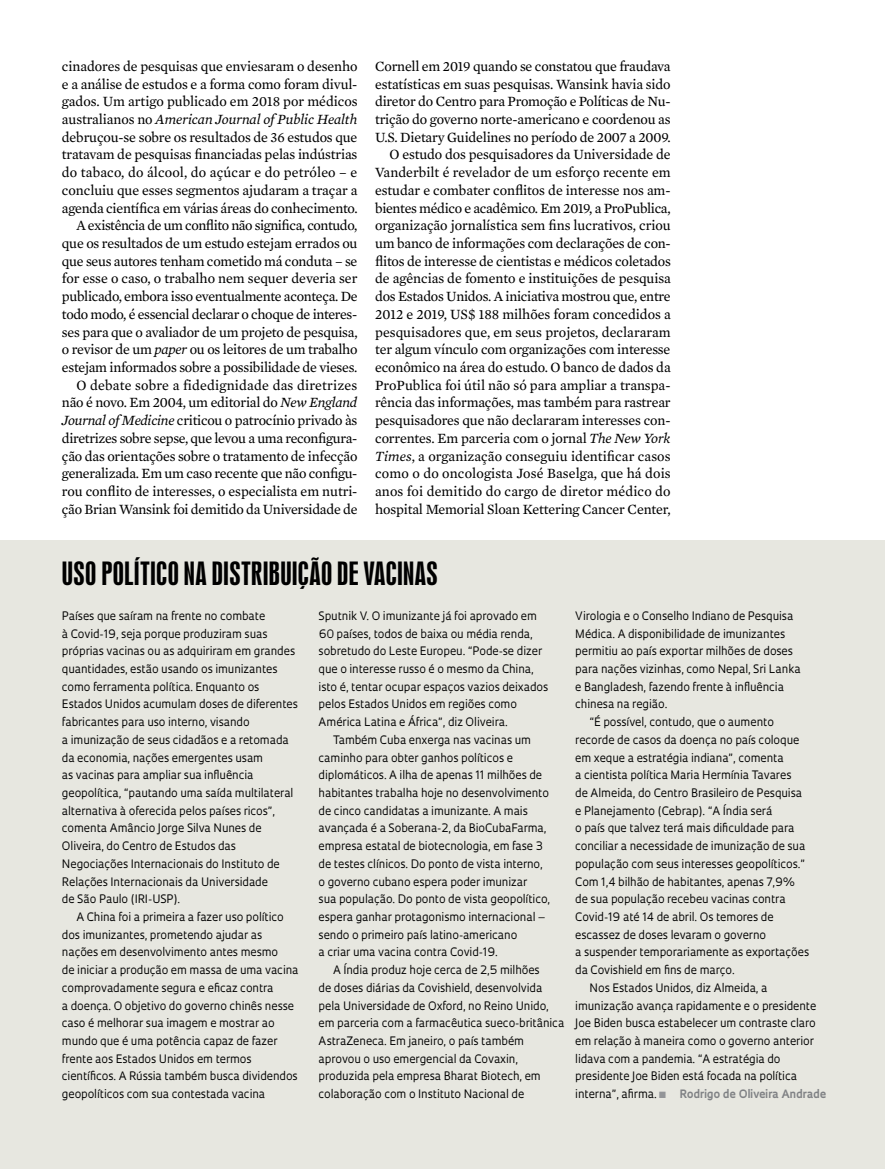
<style>
.page{position:relative;width:885px;height:1169px;background:#fff}
.page>*{position:absolute;margin:0;border:0;box-sizing:border-box;transform-origin:0 0}
.t1{font:30px "Swiss 924 BT Regular B";letter-spacing:.01em;color:#000}
.t2{font:14.4px/17.7px "Mercury Text G2";letter-spacing:-.01em;color:#000;text-align:right}
.t3{font:11.4px/17.7px "Oculum";letter-spacing:-.01em;color:#000}
.t4{font:700 11.25px "Oculum";letter-spacing:-.01em;color:#808285}
.s1{font-style:italic}
.s2{font-weight:400;font-size:11.4px;color:#000}
.s3{color:#939598}
</style>
<div class="page">
<div style="left:0;top:540px;width:885px;height:628px;background:#e7e7e0"></div>
<p class="t2" style="left:62px;top:56px;width:297px">cinadores de pesquisas que enviesaram o desenho e a análise de estudos e a forma como foram divul&shy;gados. Um artigo publicado em 2018 por médicos australianos no <span class="s1">American Journal of Public Health </span>debruçou-se sobre os resultados de 36 estudos que tratavam de pesquisas financiadas pelas indústrias do tabaco, do álcool, do açúcar e do petróleo – e concluiu que esses segmentos ajudaram a traçar a agenda científica em várias áreas do conhecimento.<br>A existência de um conflito não significa, contudo, que os resultados de um estudo estejam errados ou que seus autores tenham cometido má conduta – se for esse o caso, o trabalho nem sequer deveria ser publicado, embora isso eventualmente aconteça. De todo modo, é essencial declarar o choque de interes&shy;ses para que o avaliador de um projeto de pesquisa, o revisor de um <span class="s1">paper</span> ou os leitores de um trabalho estejam informados sobre a possibilidade de vieses.<br>O debate sobre a fidedignidade das diretrizes não é novo. Em 2004, um editorial do <span class="s1">New England Journal of Medicine</span> criticou o patrocínio privado às diretrizes sobre sepse, que levou a uma reconfigura&shy;ção das orientações sobre o tratamento de infecção generalizada. Em um caso recente que não configu&shy;rou conflito de interesses, o especialista em nutri&shy;ção Brian Wansink foi demitido da Universidade de</p>
<p class="t2" style="left:375px;top:56px;width:297px">Cornell em 2019 quando se constatou que fraudava estatísticas em suas pesquisas. Wansink havia sido diretor do Centro para Promoção e Políticas de Nu&shy;trição do governo norte-americano e coordenou as U.S. Dietary Guidelines no período de 2007 a 2009.<br>O estudo dos pesquisadores da Universidade de Vanderbilt é revelador de um esforço recente em estudar e combater conflitos de interesse nos am&shy;bientes médico e acadêmico. Em 2019, a ProPublica, organização jornalística sem fins lucrativos, criou um banco de informações com declarações de con&shy;flitos de interesse de cientistas e médicos coletados de agências de fomento e instituições de pesquisa dos Estados Unidos. A iniciativa mostrou que, entre 2012 e 2019, US$ 188 milhões foram concedidos a pesquisadores que, em seus projetos, declararam ter algum vínculo com organizações com interesse econômico na área do estudo. O banco de dados da ProPublica foi útil não só para ampliar a transpa&shy;rência das informações, mas também para rastrear pesquisadores que não declararam interesses con&shy;correntes. Em parceria com o jornal <span class="s1">The New York Times</span>, a organização conseguiu identificar casos como o do oncologista José Baselga, que há dois anos foi demitido do cargo de diretor médico do hospital Memorial Sloan Kettering Cancer Center,</p>
<h1 class="t1" style="left:62px;top:555px;width:377px">USO POLÍTICO NA DISTRIBUIÇÃO DE VACINAS</h1>
<p class="t3" style="left:319px;top:606px;width:220px">Sputnik V. O imunizante já foi aprovado em</p>
<p class="t3" style="left:319px;top:624px;width:216px">60 países, todos de baixa ou média renda,</p>
<p class="t3" style="left:319px;top:642px;width:225px">sobretudo do Leste Europeu. “Pode-se dizer</p>
<p class="t3" style="left:319px;top:659px;width:217px">que o interesse russo é o mesmo da China,</p>
<p class="t3" style="left:319px;top:677px;width:231px">isto é, tentar ocupar espaços vazios deixados</p>
<p class="t3" style="left:319px;top:695px;width:200px">pelos Estados Unidos em regiões como</p>
<p class="t3" style="left:319px;top:712px;width:191px">América Latina e África”, diz Oliveira.</p>
<p class="t3" style="left:333px;top:730px;width:200px">Também Cuba enxerga nas vacinas um</p>
<p class="t3" style="left:319px;top:748px;width:196px">caminho para obter ganhos políticos e</p>
<p class="t3" style="left:319px;top:766px;width:225px">diplomáticos. A ilha de apenas 11 milhões de</p>
<p class="t3" style="left:319px;top:783px;width:232px">habitantes trabalha hoje no desenvolvimento</p>
<p class="t3" style="left:319px;top:801px;width:211px">de cinco candidatas a imunizante. A mais</p>
<p class="t3" style="left:319px;top:819px;width:229px">avançada é a Soberana-2, da BioCubaFarma,</p>
<p class="t3" style="left:319px;top:836px;width:226px">empresa estatal de biotecnologia, em fase 3</p>
<p class="t3" style="left:319px;top:854px;width:226px">de testes clínicos. Do ponto de vista interno,</p>
<p class="t3" style="left:319px;top:872px;width:210px">o governo cubano espera poder imunizar</p>
<p class="t3" style="left:319px;top:889px;width:233px">sua população. Do ponto de vista geopolítico,</p>
<p class="t3" style="left:319px;top:907px;width:227px">espera ganhar protagonismo internacional –</p>
<p class="t3" style="left:319px;top:925px;width:200px">sendo o primeiro país latino-americano</p>
<p class="t3" style="left:319px;top:943px;width:181px">a criar uma vacina contra Covid-19.</p>
<p class="t3" style="left:333px;top:960px;width:208px">A Índia produz hoje cerca de 2,5 milhões</p>
<p class="t3" style="left:319px;top:978px;width:225px">de doses diárias da Covishield, desenvolvida</p>
<p class="t3" style="left:319px;top:996px;width:232px">pela Universidade de Oxford, no Reino Unido,</p>
<p class="t3" style="left:319px;top:1013px;width:247px">em parceria com a farmacêutica sueco-britânica</p>
<p class="t3" style="left:319px;top:1031px;width:207px">AstraZeneca. Em janeiro, o país também</p>
<p class="t3" style="left:319px;top:1049px;width:201px">aprovou o uso emergencial da Covaxin,</p>
<p class="t3" style="left:319px;top:1067px;width:224px">produzida pela empresa Bharat Biotech, em</p>
<p class="t3" style="left:319px;top:1084px;width:207px">colaboração com o Instituto Nacional de</p>
<p class="t3" style="left:62px;top:606px;width:238px">Países que saíram na frente no combate<br>à Covid-19, seja porque produziram suas próprias vacinas ou as adquiriram em grandes quantidades, estão usando os imunizantes como ferramenta política. Enquanto os Estados Unidos acumulam doses de diferentes fabricantes para uso interno, visando<br>a imunização de seus cidadãos e a retomada da economia, nações emergentes usam<br>as vacinas para ampliar sua influência geopolítica, “pautando uma saída multilateral alternativa à oferecida pelos países ricos”, comenta Amâncio Jorge Silva Nunes de Oliveira, do Centro de Estudos das Negociações Internacionais do Instituto de Relações Internacionais da Universidade<br>de São Paulo (IRI-USP).</p>
<p class="t3" style="left:62px;top:907px;width:238px;text-indent:14px">A China foi a primeira a fazer uso político dos imunizantes, prometendo ajudar as nações em desenvolvimento antes mesmo<br>de iniciar a produção em massa de uma vacina comprovadamente segura e eficaz contra<br>a doença. O objetivo do governo chinês nesse caso é melhorar sua imagem e mostrar ao mundo que é uma potência capaz de fazer frente aos Estados Unidos em termos científicos. A Rússia também busca dividendos geopolíticos com sua contestada vacina</p>
<p class="t3" style="left:575px;top:606px;width:220px">Virologia e o Conselho Indiano de Pesquisa</p>
<p class="t3" style="left:575px;top:624px;width:212px">Médica. A disponibilidade de imunizantes</p>
<p class="t3" style="left:575px;top:642px;width:219px">permitiu ao país exportar milhões de doses</p>
<p class="t3" style="left:575px;top:659px;width:227px">para nações vizinhas, como Nepal, Sri Lanka</p>
<p class="t3" style="left:575px;top:677px;width:210px">e Bangladesh, fazendo frente à influência</p>
<p class="t3" style="left:575px;top:695px;width:94px">chinesa na região.</p>
<p class="t3" style="left:590px;top:712px;width:186px">“É possível, contudo, que o aumento</p>
<p class="t3" style="left:575px;top:730px;width:226px">recorde de casos da doença no país coloque</p>
<p class="t3" style="left:575px;top:748px;width:210px">em xeque a estratégia indiana”, comenta</p>
<p class="t3" style="left:575px;top:766px;width:218px">a cientista política Maria Hermínia Tavares</p>
<p class="t3" style="left:575px;top:783px;width:228px">de Almeida, do Centro Brasileiro de Pesquisa</p>
<p class="t3" style="left:575px;top:801px;width:199px">e Planejamento (Cebrap). “A Índia será</p>
<p class="t3" style="left:575px;top:819px;width:221px">o país que talvez terá mais dificuldade para</p>
<p class="t3" style="left:575px;top:836px;width:232px">conciliar a necessidade de imunização de sua</p>
<p class="t3" style="left:575px;top:854px;width:232px">população com seus interesses geopolíticos.”</p>
<p class="t3" style="left:575px;top:872px;width:220px">Com 1,4 bilhão de habitantes, apenas 7,9%</p>
<p class="t3" style="left:575px;top:889px;width:212px">de sua população recebeu vacinas contra</p>
<p class="t3" style="left:575px;top:907px;width:200px">Covid-19 até 14 de abril. Os temores de</p>
<p class="t3" style="left:575px;top:925px;width:192px">escassez de doses levaram o governo</p>
<p class="t3" style="left:575px;top:943px;width:235px">a suspender temporariamente as exportações</p>
<p class="t3" style="left:575px;top:960px;width:161px">da Covishield em fins de março.</p>
<p class="t3" style="left:590px;top:978px;width:179px">Nos Estados Unidos, diz Almeida, a</p>
<p class="t3" style="left:575px;top:996px;width:243px">imunização avança rapidamente e o presidente</p>
<p class="t3" style="left:575px;top:1013px;width:242px">Joe Biden busca estabelecer um contraste claro</p>
<p class="t3" style="left:575px;top:1031px;width:240px">em relação à maneira como o governo anterior</p>
<p class="t3" style="left:575px;top:1049px;width:207px">lidava com a pandemia. “A estratégia do</p>
<p class="t3" style="left:575px;top:1067px;width:223px">presidente Joe Biden está focada na política</p>
<p class="t4" style="left:575px;top:1086px;width:252px"><span class="s2">interna”, afirma.</span> <span class="s3">■</span> Rodrigo de Oliveira Andrade</p>
</div>
